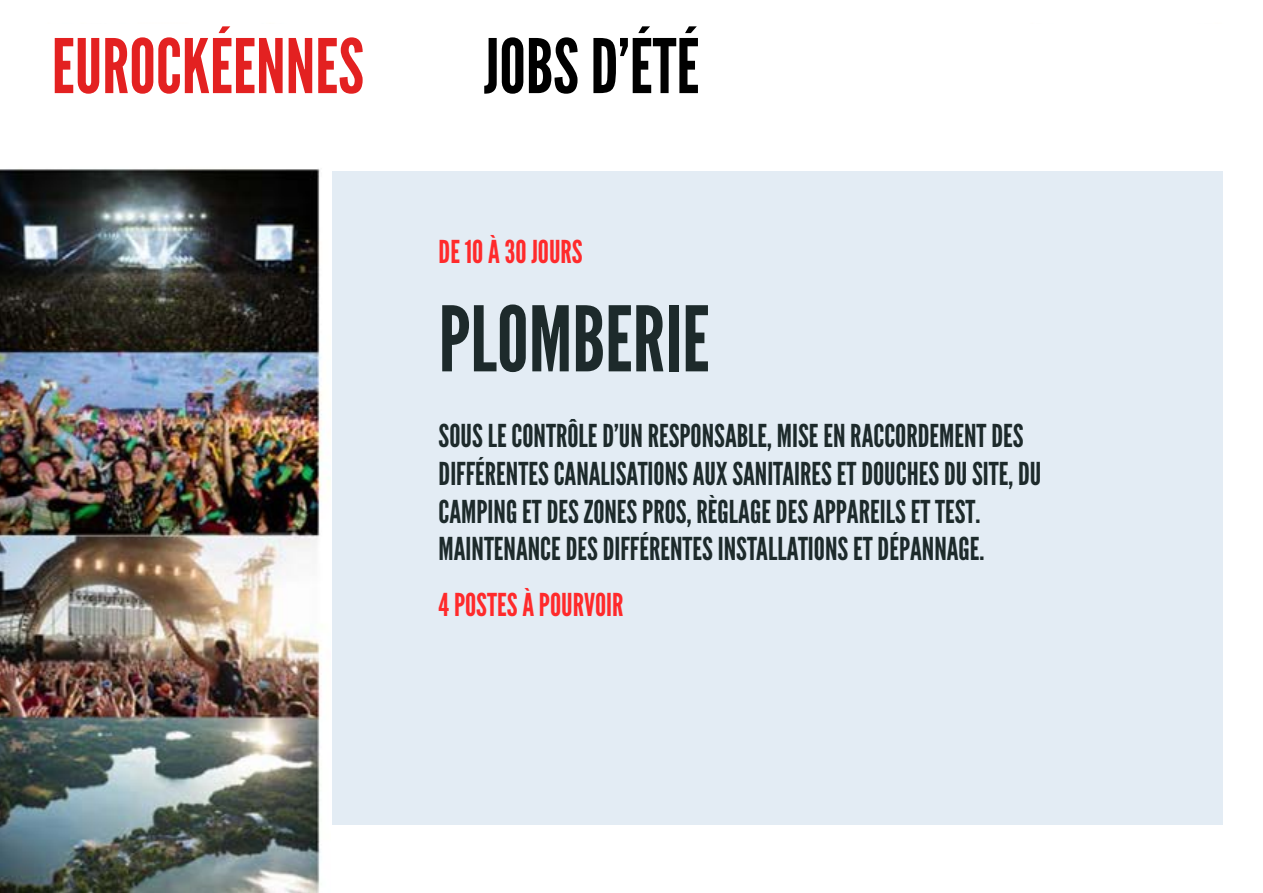
<style>
.page{position:relative;width:1263px;height:893px;background:#fff}
.page>*{position:absolute;margin:0;border:0;box-sizing:border-box;transform-origin:0 0}
.t1{font:90px "League Gothic";color:#1d2a2b}
.t2{font:75px "League Gothic";color:#e32121}
.t3{font:75px "League Gothic";color:#000}
.t4{font:31.5px/37.8px "League Gothic";color:#1d2a2b}
.t5{font:31.5px "League Gothic";color:#ff2a2b}
</style>
<div class="page">
<img style="left:0;top:169px;width:330px;height:724px">
<div style="left:332px;top:171px;width:890px;height:654px;background:#e3ecf4"></div>
<h2 class="t2" style="left:52px;top:23px;width:314px">EUROCKÉENNES</h2>
<h2 class="t3" style="left:484px;top:23px;width:217px">JOBS D’ÉTÉ</h2>
<p class="t5" style="left:439px;top:234px;width:146px">DE 10 À 30 JOURS</p>
<h1 class="t1" style="left:439px;top:288px;width:273px">PLOMBERIE</h1>
<p class="t4" style="left:439px;top:417px;width:604px">SOUS LE CONTRÔLE D’UN RESPONSABLE, MISE EN RACCORDEMENT DES DIFFÉRENTES CANALISATIONS AUX SANITAIRES ET DOUCHES DU SITE, DU CAMPING ET DES ZONES PROS, RÈGLAGE DES APPAREILS ET TEST.<br>MAINTENANCE DES DIFFÉRENTES INSTALLATIONS ET DÉPANNAGE.</p>
<p class="t5" style="left:439px;top:587px;width:186px">4 POSTES À POURVOIR</p>
</div>
